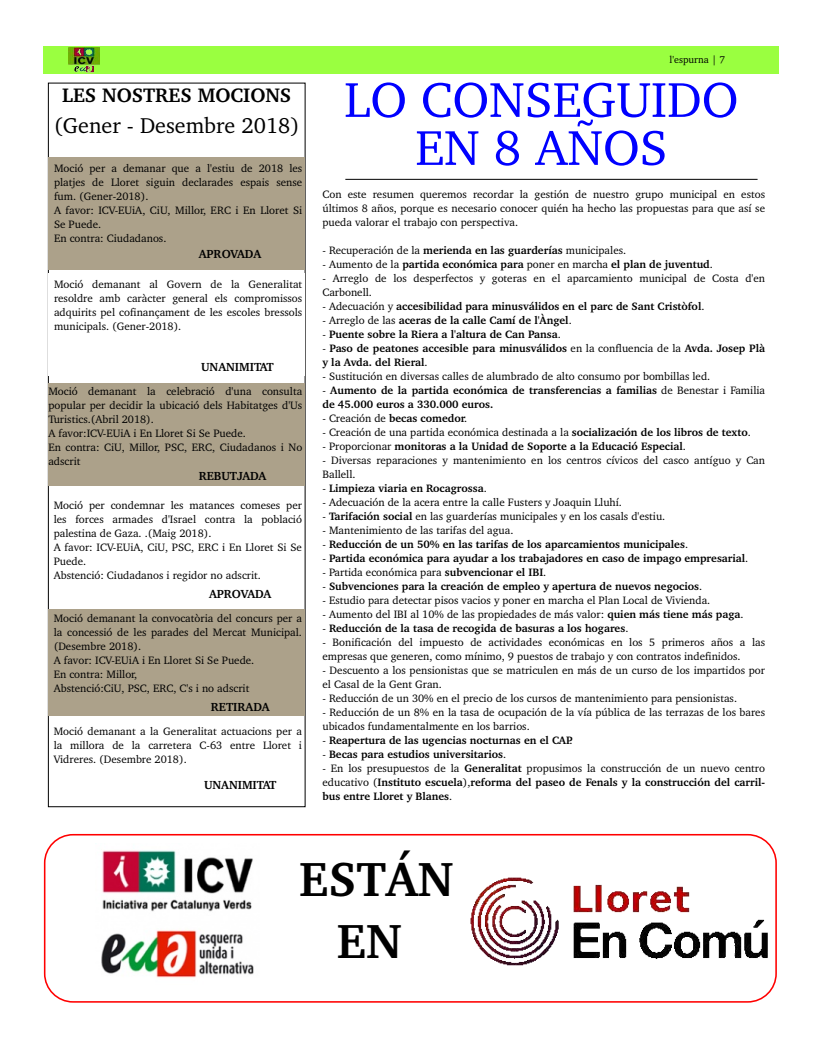
<style>
.page{position:relative;width:820px;height:1049px;background:#fff}
.page>*{position:absolute;margin:0;border:0;box-sizing:border-box;transform-origin:0 0}
.t1{font:50px/48px "Charter BT";color:#00f;text-align:center}
.t2{font:700 49px/62px "Charter BT";color:#000;text-align:center}
.t3{font:22px "Charter BT";color:#000}
.t4{font:700 20px "Charter BT";color:#000}
.t5{font:700 12px "Charter BT";color:#000}
.t6{font:11px/14px "Charter BT";color:#000}
.t7{font:700 11px/14px "Charter BT";color:#000}
.t8{font:10px "Charter BT";color:#000}
.s1{font-weight:700}
.s2{font-weight:400}
</style>
<div class="page">
<div style="left:44px;top:834px;width:732px;height:169px;border:2px solid #f00;border-radius:28px"></div>
<img style="left:470px;top:877px;width:298px;height:89px">
<div style="left:43px;top:46px;width:735px;height:28px;background:#9aff40"></div>
<img style="left:68px;top:47px;width:31px;height:26px">
<div style="left:48px;top:158px;width:257px;height:112px;background:#aca18a"></div>
<div style="left:48px;top:384px;width:257px;height:102px;background:#aca18a"></div>
<div style="left:48px;top:609px;width:257px;height:107px;background:#aca18a"></div>
<hr style="left:345px;top:179px;width:412px;height:1px;background:#000">
<img style="left:101px;top:850px;width:153px;height:128px">
<h3 class="t4" style="left:62px;top:87px;width:230px">LES NOSTRES MOCIONS</h3>
<h3 class="t3" style="left:54px;top:116px;width:247px">(Gener - Desembre 2018)</h3>
<p class="t6" style="left:54px;top:162px;width:249px">Moció per a demanar que a l'estiu de 2018 les platjes de Lloret siguin declarades espais sense fum. (Gener-2018).<br>A favor: ICV-EUiA, CiU, Millor, ERC i En Lloret Si<br>Se Puede.<br>En contra: Ciudadanos.</p>
<p class="t6" style="left:54px;top:278px;width:249px;text-align:justify">Moció demanant al Govern de la Generalitat resoldre amb caràcter general els compromissos adquirits pel cofinançament de les escoles bressols municipals. (Gener-2018).</p>
<p class="t5" style="left:199px;top:249px;width:64px">APROVADA</p>
<p class="t5" style="left:201px;top:362px;width:74px">UNANIMITAT</p>
<p class="t6" style="left:48px;top:385px;width:255px">Moció demanant la celebració d'una consulta popular per decidir la ubicació dels Habitatges d'Us Turistics.(Abril 2018).<br>A favor:ICV-EUiA i En Lloret Si Se Puede.<br>En contra: CiU, Millor, PSC, ERC, Ciudadanos i No adscrit</p>
<p class="t6" style="left:54px;top:499px;width:249px">Moció per condemnar les matances comeses per les forces armades d'Israel contra la població palestina de Gaza. .(Maig 2018).<br>A favor: ICV-EUiA, CiU, PSC, ERC i En Lloret Si Se Puede.<br>Abstenció: Ciudadanos i regidor no adscrit.</p>
<p class="t6" style="left:54px;top:612px;width:249px">Moció demanant la convocatòria del concurs per a la concessió de les parades del Mercat Municipal. (Desembre 2018).<br>A favor: ICV-EUiA i En Lloret Si Se Puede.<br>En contra: Millor,<br>Abstenció:CiU, PSC, ERC, C's i no adscrit</p>
<p class="t6" style="left:54px;top:725px;width:249px;text-align:justify">Moció demanant a la Generalitat actuacions per a la millora de la carretera C-63 entre Lloret i Vidreres. (Desembre 2018).</p>
<p class="t5" style="left:199px;top:471px;width:69px">REBUTJADA</p>
<p class="t5" style="left:209px;top:589px;width:64px">APROVADA</p>
<p class="t5" style="left:211px;top:702px;width:60px">RETIRADA</p>
<p class="t5" style="left:204px;top:780px;width:74px">UNANIMITAT</p>
<p class="t8" style="left:669px;top:55px;width:57px">l'espurna | 7</p>
<h1 class="t1" style="left:344px;top:80px;width:395px">LO CONSEGUIDO<br>EN 8 AÑOS</h1>
<p class="t6" style="left:322px;top:188px;width:444px;text-align:justify">Con este resumen queremos recordar la gestión de nuestro grupo municipal en estos últimos 8 años, porque es necesario conocer quién ha hecho las propuestas para que así se pueda valorar el trabajo con perspectiva.</p>
<p class="t6" style="left:322px;top:244px;width:305px">- Recuperación de la <span class="s1">merienda en las guarderías</span> municipales.</p>
<p class="t7" style="left:322px;top:258px;width:392px"><span class="s2">- Aumento de la</span> partida económica para <span class="s2">poner en marcha</span> el plan de juventud<span class="s2">.</span></p>
<p class="t6" style="left:322px;top:272px;width:444px">- Arreglo de los desperfectos y goteras en el aparcamiento municipal de Costa d'en<br>Carbonell.</p>
<p class="t7" style="left:322px;top:300px;width:383px"><span class="s2">- Adecuación y</span> accesibilidad para minusválidos en el parc de Sant Cristòfol<span class="s2">.</span></p>
<p class="t7" style="left:322px;top:314px;width:251px"><span class="s2">- Arreglo de las</span> aceras de la calle Camí de l'Àngel<span class="s2">.</span></p>
<p class="t7" style="left:322px;top:328px;width:240px"><span class="s2">-</span> Puente sobre la Riera a l'altura de Can Pansa<span class="s2">.</span></p>
<p class="t7" style="left:322px;top:342px;width:444px"><span class="s2">-</span> Paso de peatones accesible para minusválidos <span class="s2">en la confluencia de la</span> Avda. Josep Plà y la Avda. del Rieral<span class="s2">.</span></p>
<p class="t6" style="left:322px;top:370px;width:389px">- Sustitución en diversas calles de alumbrado de alto consumo por bombillas led.</p>
<p class="t7" style="left:322px;top:384px;width:444px"><span class="s2">-</span> Aumento de la partida económica de transferencias a familias <span class="s2">de Benestar i Familia </span>de 45.000 euros a 330.000 euros.</p>
<p class="t6" style="left:322px;top:412px;width:146px">- Creación de <span class="s1">becas comedor</span>.</p>
<p class="t6" style="left:322px;top:426px;width:429px">- Creación de una partida económica destinada a la <span class="s1">socialización de los libros de texto</span>.</p>
<p class="t7" style="left:322px;top:440px;width:364px"><span class="s2">- Proporcionar</span> monitoras a la Unidad de Soporte a la Educació Especial<span class="s2">.</span></p>
<p class="t6" style="left:322px;top:454px;width:444px">- Diversas reparaciones y mantenimiento en los centros cívicos del casco antíguo y Can<br>Ballell.</p>
<p class="t7" style="left:322px;top:482px;width:166px"><span class="s2">-</span> Limpieza viaria en Rocagrossa<span class="s2">.</span></p>
<p class="t6" style="left:322px;top:496px;width:301px">- Adecuación de la acera entre la calle Fusters y Joaquin Lluhí.</p>
<p class="t6" style="left:322px;top:510px;width:344px">- <span class="s1">Tarifación social</span> en las guarderías municipales y en los casals d'estiu.</p>
<p class="t6" style="left:322px;top:524px;width:192px">- Mantenimiento de las tarifas del agua.</p>
<p class="t7" style="left:322px;top:538px;width:367px"><span class="s2">-</span> Reducción de un 50% en las tarifas de los aparcamientos municipales<span class="s2">.</span></p>
<p class="t7" style="left:322px;top:552px;width:427px"><span class="s2">-</span> Partida económica para ayudar a los trabajadores en caso de impago empresarial<span class="s2">.</span></p>
<p class="t6" style="left:322px;top:566px;width:225px">- Partida económica para <span class="s1">subvencionar el IBI</span>.</p>
<p class="t7" style="left:322px;top:580px;width:381px"><span class="s2">-</span> Subvenciones para la creación de empleo y apertura de nuevos negocios<span class="s2">.</span></p>
<p class="t6" style="left:322px;top:594px;width:389px">- Estudio para detectar pisos vacios y poner en marcha el Plan Local de Vivienda.</p>
<p class="t6" style="left:322px;top:608px;width:422px">- Aumento del IBI al 10% de las propiedades de más valor: <span class="s1">quien más tiene más paga</span>.</p>
<p class="t7" style="left:322px;top:622px;width:307px"><span class="s2">-</span> Reducción de la tasa de recogida de basuras a los hogares<span class="s2">.</span></p>
<p class="t6" style="left:322px;top:636px;width:444px">- Bonificación del impuesto de actividades económicas en los 5 primeros años a las empresas que generen, como mínimo, 9 puestos de trabajo y con contratos indefinidos.</p>
<p class="t6" style="left:322px;top:664px;width:444px">- Descuento a los pensionistas que se matriculen en más de un curso de los impartidos por el Casal de la Gent Gran.</p>
<p class="t6" style="left:322px;top:692px;width:416px">- Reducción de un 30% en el precio de los cursos de mantenimiento para pensionistas.</p>
<p class="t6" style="left:322px;top:706px;width:444px">- Reducción de un 8% en la tasa de ocupación de la vía pública de las terrazas de los bares ubicados fundamentalmente en los barrios.</p>
<p class="t7" style="left:322px;top:734px;width:252px"><span class="s2">-</span> Reapertura de las ugencias nocturnas en el CAP<span class="s2">.</span></p>
<p class="t7" style="left:322px;top:748px;width:185px"><span class="s2">-</span> Becas para estudios universitarios<span class="s2">.</span></p>
<p class="t7" style="left:322px;top:762px;width:444px;text-align:justify"><span class="s2">- En los presupuestos de la</span> Generalitat <span class="s2">propusimos la construcción de un nuevo centro educativo (</span>Instituto escuela<span class="s2">),</span>reforma del paseo de Fenals y la construcción del carril&shy;bus entre Lloret y Blanes<span class="s2">.</span></p>
<h2 class="t2" style="left:299px;top:853px;width:156px">ESTÁN<br>EN</h2>
</div>
